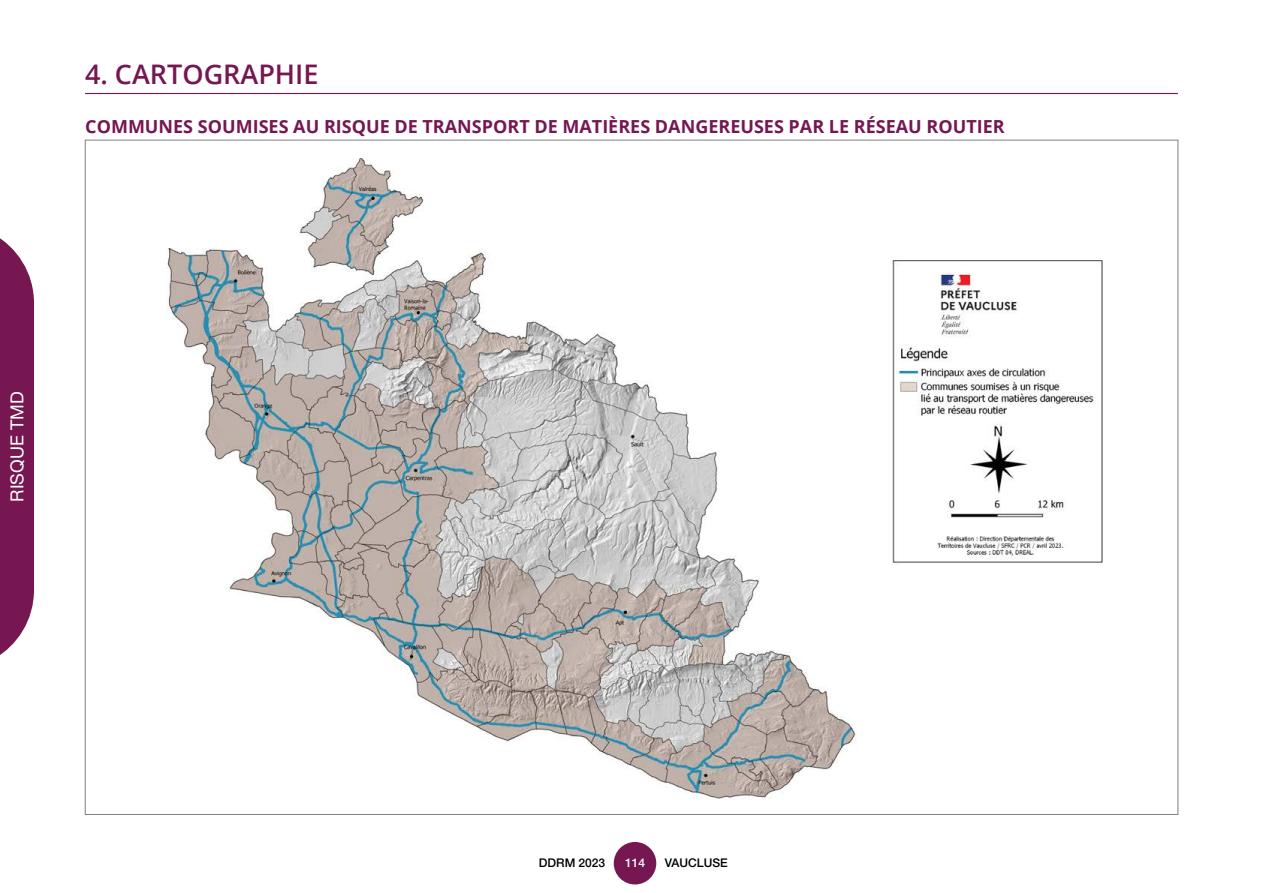
<style>
.page{position:relative;width:1263px;height:893px;background:#fff}
.page>*{position:absolute;margin:0;border:0;box-sizing:border-box;transform-origin:0 0}
.t1{font:600 27px "Open Sans";color:#761752}
.t2{font:700 18px "Open Sans";color:#761752}
.t3{font:18px "Helvetica Neue LT Std";color:#fff}
.t4{font:500 12px "Helvetica Neue LT Std";color:#000}
.t5{font:500 12px "Helvetica Neue LT Std";color:#fff}
</style>
<div class="page">
<div style="left:614px;top:842px;width:42px;height:42px;background:#761752;border-radius:50%"></div>
<svg style="left:0;top:238px;width:34px;height:417px"></svg>
<hr style="left:85px;top:93px;width:1093px;height:1px;background:#761752">
<img style="left:166px;top:158px;width:937px;height:641px">
<div style="left:451px;top:149px;width:421px;height:81px;background:#fff"></div>
<h1 class="t1" style="left:85px;top:56px;width:235px">4. CARTOGRAPHIE</h1>
<p class="t2" style="left:85px;top:114px;width:921px">COMMUNES SOUMISES AU RISQUE DE TRANSPORT DE MATIÈRES DANGEREUSES PAR LE RÉSEAU ROUTIER</p>
<p class="t3" style="left:6px;top:501px;width:112px;rotate:-90deg">RISQUE TMD</p>
<p class="t4" style="left:539px;top:855px;width:68px">DDRM 2023</p>
<p class="t5" style="left:625px;top:855px;width:22px">114</p>
<p class="t4" style="left:665px;top:856px;width:64px">VAUCLUSE</p>
</div>
